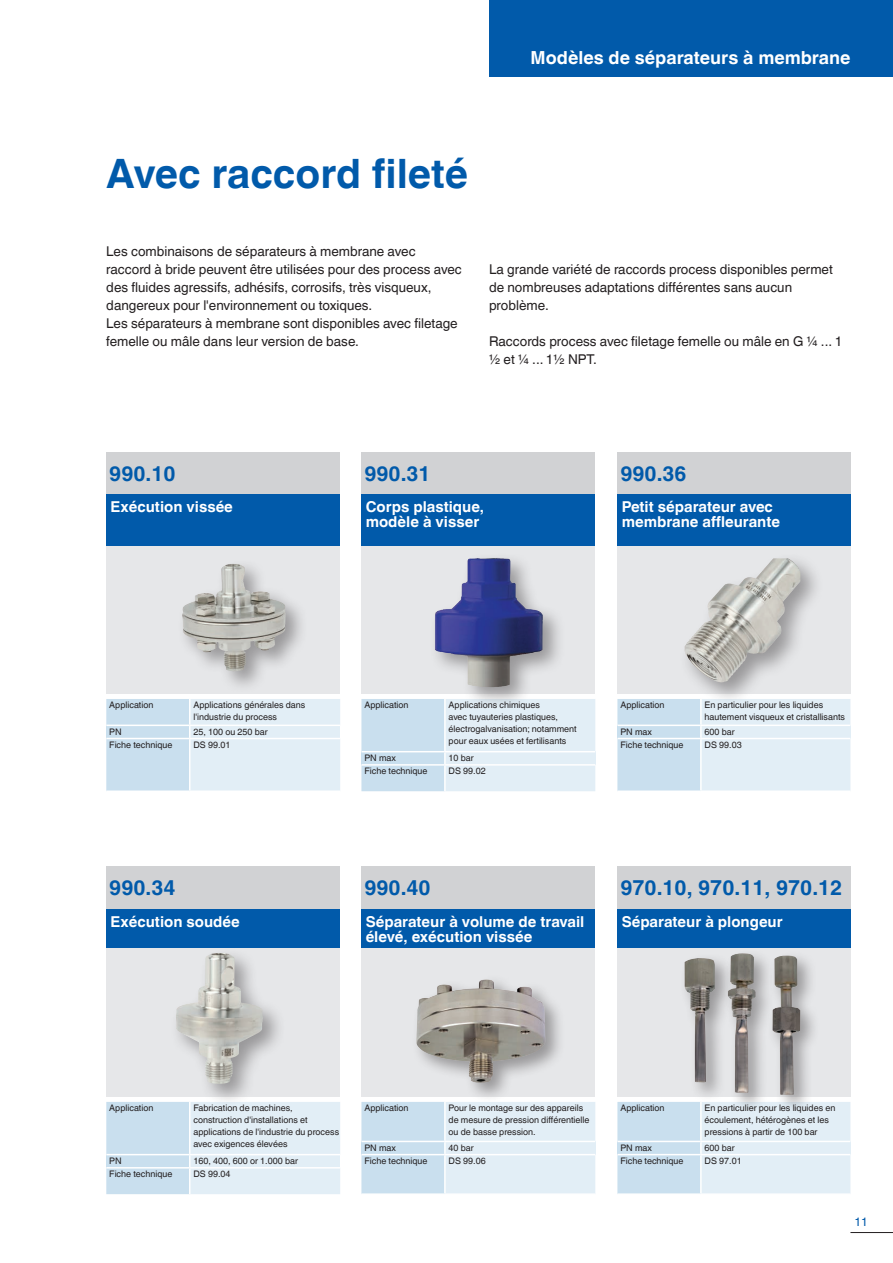
<style>
.page{position:relative;width:893px;height:1263px;background:#fff}
.page>*{position:absolute;margin:0;border:0;box-sizing:border-box;transform-origin:0 0}
.t1{font:700 40.5px "Helvetica World";color:#015aaa}
.t2{font:700 21px "Helvetica World";color:#015aaa}
.t3{font:700 18px "Helvetica World";color:#fff}
.t4{font:700 15px/15px "Helvetica World";color:#fff}
.t5{font:13.5px/18px "Helvetica World";color:#231f20}
.t6{font:12px "Helvetica World";color:#015aaa}
.t7{font:9px/12px "Helvetica World";color:#231f20}
</style>
<div class="page">
<hr style="left:850px;top:1232px;width:43px;height:1px;background:#231f20">
<div style="left:489px;top:0;width:404px;height:77px;background:#015aaa"></div>
<div style="left:106px;top:452px;width:234px;height:43px;background:#d1d2d4"></div>
<div style="left:106px;top:495px;width:234px;height:51px;background:#015aaa"></div>
<div style="left:106px;top:546px;width:234px;height:148px;background:#e6e7e9"></div>
<svg style="left:106px;top:699px;width:234px;height:91px;background:#dae9f3"></svg>
<hr style="left:106px;top:738px;width:84px;height:1px;background:#fff">
<hr style="left:190px;top:738px;width:150px;height:1px;background:#fff">
<hr style="left:189px;top:739px;width:1px;height:51px;background:#fff">
<div style="left:361px;top:452px;width:234px;height:43px;background:#d1d2d4"></div>
<div style="left:361px;top:495px;width:234px;height:51px;background:#015aaa"></div>
<div style="left:361px;top:546px;width:234px;height:148px;background:#e6e7e9"></div>
<svg style="left:361px;top:699px;width:234px;height:92px;background:#d9e8f3"></svg>
<hr style="left:361px;top:764px;width:84px;height:2px;background:#fff">
<hr style="left:445px;top:764px;width:150px;height:2px;background:#fff">
<hr style="left:444px;top:766px;width:2px;height:25px;background:#fff">
<div style="left:617px;top:452px;width:233px;height:43px;background:#d1d2d4"></div>
<div style="left:617px;top:495px;width:233px;height:51px;background:#015aaa"></div>
<div style="left:617px;top:546px;width:233px;height:148px;background:#e6e7e9"></div>
<svg style="left:617px;top:699px;width:233px;height:91px;background:#d9e9f3"></svg>
<hr style="left:617px;top:738px;width:84px;height:1px;background:#fff">
<hr style="left:701px;top:738px;width:149px;height:1px;background:#fff">
<hr style="left:700px;top:739px;width:2px;height:51px;background:#fff">
<div style="left:106px;top:866px;width:234px;height:43px;background:#d1d2d4"></div>
<div style="left:106px;top:909px;width:234px;height:39px;background:#015aaa"></div>
<div style="left:106px;top:948px;width:234px;height:149px;background:#e6e7e9"></div>
<svg style="left:106px;top:1102px;width:234px;height:92px;background:#dae9f3"></svg>
<div style="left:361px;top:866px;width:234px;height:43px;background:#d1d2d4"></div>
<div style="left:361px;top:909px;width:234px;height:39px;background:#015aaa"></div>
<div style="left:361px;top:948px;width:234px;height:149px;background:#e6e7e9"></div>
<svg style="left:361px;top:1102px;width:234px;height:91px;background:#dae9f3"></svg>
<hr style="left:361px;top:1154px;width:84px;height:1px;background:#fff">
<hr style="left:445px;top:1154px;width:150px;height:1px;background:#fff">
<hr style="left:444px;top:1155px;width:2px;height:38px;background:#fff">
<div style="left:617px;top:866px;width:233px;height:43px;background:#d1d2d4"></div>
<div style="left:617px;top:909px;width:233px;height:39px;background:#015aaa"></div>
<div style="left:617px;top:948px;width:233px;height:149px;background:#e6e7e9"></div>
<svg style="left:617px;top:1102px;width:233px;height:91px;background:#d9e8f3"></svg>
<hr style="left:617px;top:1154px;width:84px;height:1px;background:#fff">
<hr style="left:701px;top:1154px;width:149px;height:1px;background:#fff">
<hr style="left:700px;top:1155px;width:2px;height:38px;background:#fff">
<div style="left:177px;top:558px;width:131px;height:135px;background:#231f20;opacity:.4"></div>
<img style="left:182px;top:564px;width:104px;height:109px">
<div style="left:429px;top:553px;width:136px;height:157px;background:#231f20;opacity:.4"></div>
<img style="left:434px;top:558px;width:109px;height:129px">
<div style="left:679px;top:552px;width:145px;height:154px;background:#231f20;opacity:.4"></div>
<img style="left:684px;top:558px;width:116px;height:126px">
<div style="left:170px;top:947px;width:116px;height:160px;background:#231f20;opacity:.4"></div>
<img style="left:175px;top:953px;width:89px;height:132px">
<div style="left:412px;top:975px;width:153px;height:128px;background:#231f20;opacity:.4"></div>
<img style="left:416px;top:979px;width:130px;height:104px">
<div style="left:679px;top:953px;width:56px;height:149px;background:#231f20;opacity:.4"></div>
<img style="left:684px;top:958px;width:31px;height:124px">
<div style="left:723px;top:948px;width:52px;height:165px;background:#231f20;opacity:.4"></div>
<img style="left:728px;top:953px;width:28px;height:140px">
<div style="left:767px;top:951px;width:53px;height:164px;background:#231f20;opacity:.4"></div>
<img style="left:772px;top:955px;width:28px;height:140px">
<h3 class="t3" style="left:531px;top:47px;width:321px">Modèles de séparateurs à membrane</h3>
<h1 class="t1" style="left:106px;top:151px;width:363px">Avec raccord fileté</h1>
<p class="t5" style="left:106px;top:243px;width:357px">Les combinaisons de séparateurs à membrane avec raccord à bride peuvent être utilisées pour des process avec des fluides agressifs, adhésifs, corrosifs, très visqueux, dangereux pour l'environnement ou toxiques.<br>Les séparateurs à membrane sont disponibles avec filetage femelle ou mâle dans leur version de base.</p>
<h3 class="t5" style="left:489px;top:261px;width:345px">La grande variété de raccords process disponibles permet de nombreuses adaptations différentes sans aucun problème.</h3>
<h3 class="t5" style="left:489px;top:333px;width:355px">Raccords process avec filetage femelle ou mâle en G ¼ ... 1 ½ et ¼ ... 1½ NPT.</h3>
<h2 class="t2" style="left:109px;top:461px;width:68px">990.10</h2>
<h3 class="t4" style="left:111px;top:499px;width:124px">Exécution vissée</h3>
<h2 class="t2" style="left:364px;top:461px;width:68px">990.31</h2>
<h3 class="t4" style="left:366px;top:499px;width:120px">Corps plastique, modèle à visser</h3>
<h2 class="t2" style="left:620px;top:461px;width:68px">990.36</h2>
<h3 class="t4" style="left:622px;top:499px;width:160px">Petit séparateur avec membrane affleurante</h3>
<p class="t7" style="left:109px;top:699px;width:46px">Application</p>
<p class="t7" style="left:193px;top:699px;width:113px">Applications générales dans l'industrie du process</p>
<p class="t7" style="left:109px;top:726px;width:14px">PN</p>
<p class="t7" style="left:193px;top:726px;width:76px">25, 100 ou 250 bar</p>
<p class="t7" style="left:109px;top:739px;width:65px">Fiche technique</p>
<p class="t7" style="left:193px;top:739px;width:39px">DS 99.01</p>
<h2 class="t2" style="left:109px;top:876px;width:68px">990.34</h2>
<h3 class="t4" style="left:111px;top:914px;width:131px">Exécution soudée</h3>
<p class="t7" style="left:364px;top:699px;width:46px">Application</p>
<p class="t7" style="left:449px;top:699px;width:130px">Applications chimiques<br>avec tuyauteries plastiques, électrogalvanisation; notamment pour eaux usées et fertilisants</p>
<p class="t7" style="left:364px;top:752px;width:33px">PN max</p>
<p class="t7" style="left:449px;top:752px;width:27px">10 bar</p>
<p class="t7" style="left:364px;top:765px;width:65px">Fiche technique</p>
<p class="t7" style="left:449px;top:765px;width:39px">DS 99.02</p>
<p class="t7" style="left:620px;top:699px;width:46px">Application</p>
<p class="t7" style="left:705px;top:699px;width:142px">En particulier pour les liquides hautement visqueux et cristallisants</p>
<p class="t7" style="left:620px;top:726px;width:33px">PN max</p>
<p class="t7" style="left:705px;top:726px;width:32px">600 bar</p>
<p class="t7" style="left:620px;top:739px;width:65px">Fiche technique</p>
<p class="t7" style="left:705px;top:739px;width:39px">DS 99.03</p>
<h2 class="t2" style="left:364px;top:876px;width:68px">990.40</h2>
<h3 class="t4" style="left:366px;top:914px;width:220px">Séparateur à volume de travail élevé, exécution vissée</h3>
<h2 class="t2" style="left:620px;top:876px;width:223px">970.10, 970.11, 970.12</h2>
<h3 class="t4" style="left:622px;top:914px;width:163px">Séparateur à plongeur</h3>
<p class="t7" style="left:109px;top:1102px;width:46px">Application</p>
<p class="t7" style="left:193px;top:1102px;width:147px">Fabrication de machines, construction d'installations et applications de l'industrie du process avec exigences élevées</p>
<p class="t7" style="left:109px;top:1155px;width:14px">PN</p>
<p class="t7" style="left:193px;top:1155px;width:106px">160, 400, 600 or 1.000 bar</p>
<p class="t7" style="left:109px;top:1168px;width:65px">Fiche technique</p>
<p class="t7" style="left:193px;top:1168px;width:39px">DS 99.04</p>
<p class="t7" style="left:364px;top:1102px;width:46px">Application</p>
<p class="t7" style="left:449px;top:1102px;width:142px">Pour le montage sur des appareils de mesure de pression différentielle ou de basse pression.</p>
<p class="t7" style="left:364px;top:1142px;width:33px">PN max</p>
<p class="t7" style="left:449px;top:1142px;width:27px">40 bar</p>
<p class="t7" style="left:364px;top:1155px;width:65px">Fiche technique</p>
<p class="t7" style="left:449px;top:1155px;width:39px">DS 99.06</p>
<p class="t7" style="left:620px;top:1102px;width:46px">Application</p>
<p class="t7" style="left:705px;top:1102px;width:132px">En particulier pour les liquides en écoulement, hétérogènes et les pressions à partir de 100 bar</p>
<p class="t7" style="left:620px;top:1142px;width:33px">PN max</p>
<p class="t7" style="left:705px;top:1142px;width:32px">600 bar</p>
<p class="t7" style="left:620px;top:1155px;width:65px">Fiche technique</p>
<p class="t7" style="left:705px;top:1155px;width:39px">DS 97.01</p>
<h3 class="t6" style="left:854px;top:1215px;width:15px">11</h3>
</div>
